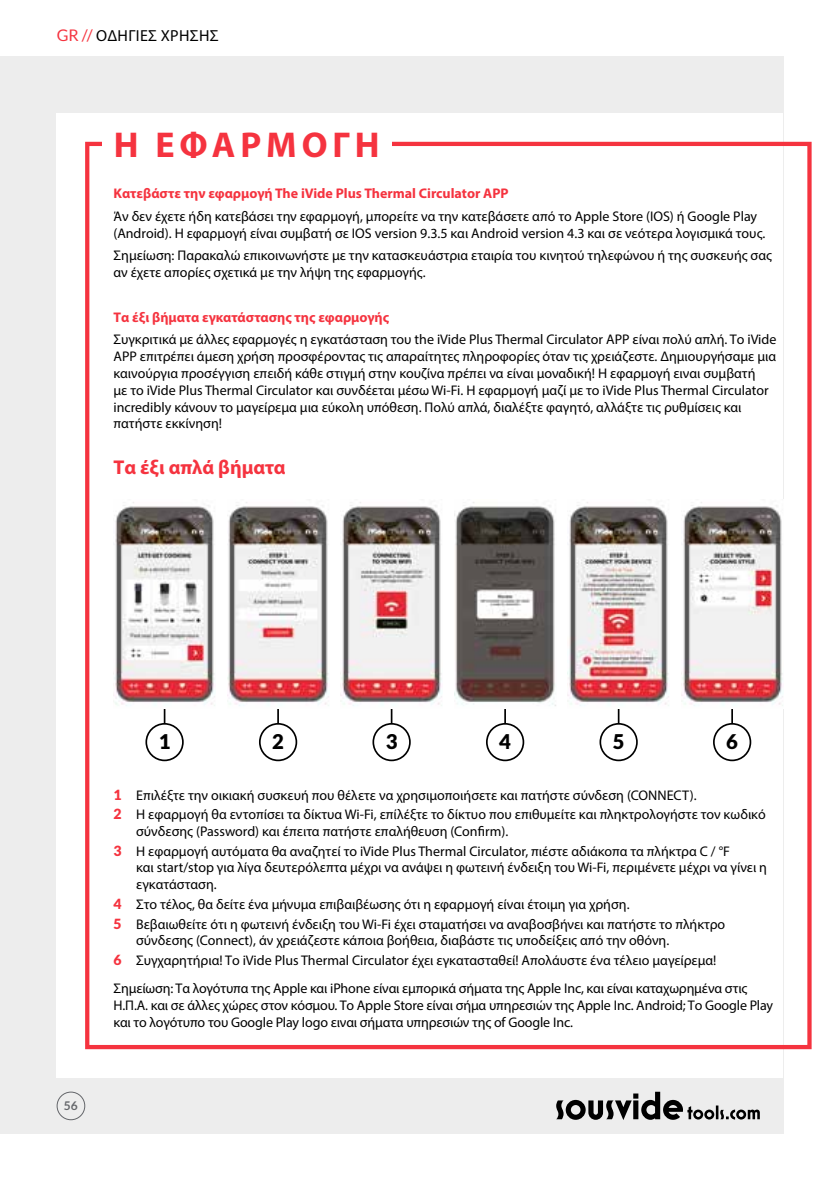
<style>
.page{position:relative;width:840px;height:1191px;background:#fff}
.page>*{position:absolute;margin:0;border:0;box-sizing:border-box;transform-origin:0 0}
.t1{font:700 36px "Myriad Pro";letter-spacing:.14em;color:#f5333f}
.t2{font:900 20.2px "Lato";color:#000}
.t3{font:700 20px "Myriad Pro";color:#f5333f}
.t4{font:16px "Myriad Pro";letter-spacing:.02em;color:#000}
.t5{font:14px/16.8px "Myriad Pro";color:#000}
.t6{font:700 14px "Myriad Pro";color:#f5333f}
.t7{font:700 12px "Lato";color:#64666a}
.s1{font-family:"Lato";color:#f5333f}
.s2{font-family:"Lato";font-weight:900;color:#f5333f}
</style>
<div class="page">
<div style="left:0;top:57px;width:782px;height:1077px;background:#ededed"></div>
<div style="left:57px;top:113px;width:725px;height:964px;background:#fff"></div>
<div style="left:85px;top:142px;width:726px;height:907px;border:4px solid #f5333f"></div>
<svg style="left:556px;top:1091px;width:203px;height:29px"></svg>
<div style="left:57px;top:1091px;width:28px;height:29px;border:1px solid #64666a;border-radius:50%"></div>
<div style="left:102px;top:130px;width:289px;height:37px;background:#fff"></div>
<hr style="left:164px;top:692px;width:1px;height:33px;background:#000">
<hr style="left:277px;top:692px;width:2px;height:33px;background:#000">
<hr style="left:390px;top:692px;width:2px;height:33px;background:#000">
<hr style="left:504px;top:692px;width:1px;height:33px;background:#000">
<hr style="left:617px;top:692px;width:2px;height:33px;background:#000">
<hr style="left:730px;top:692px;width:2px;height:33px;background:#000">
<div style="left:145px;top:723px;width:39px;height:38px;border:2px solid #000;border-radius:50%"></div>
<div style="left:259px;top:723px;width:38px;height:38px;border:2px solid #000;border-radius:50%"></div>
<div style="left:372px;top:723px;width:38px;height:38px;border:2px solid #000;border-radius:50%"></div>
<div style="left:485px;top:723px;width:39px;height:38px;border:2px solid #000;border-radius:50%"></div>
<div style="left:599px;top:723px;width:38px;height:38px;border:2px solid #000;border-radius:50%"></div>
<div style="left:712px;top:723px;width:38px;height:38px;border:2px solid #000;border-radius:50%"></div>
<img style="left:113px;top:502px;width:102px;height:207px">
<img style="left:227px;top:502px;width:102px;height:207px">
<img style="left:340px;top:502px;width:102px;height:207px">
<img style="left:454px;top:502px;width:102px;height:207px">
<img style="left:567px;top:502px;width:102px;height:207px">
<img style="left:681px;top:502px;width:101px;height:207px">
<p class="t4" style="left:57px;top:26px;width:163px"><span class="s1">GR //</span> ΟΔΗΓΙΕΣ ΧΡΗΣΗΣ</p>
<h1 class="t1" style="left:114px;top:122px;width:262px">Η ΕΦΑΡΜΟΓΉ</h1>
<p class="t6" style="left:113px;top:185px;width:396px">Κατεβάστε την εφαρμογή The iVide Plus Thermal Circulator APP</p>
<p class="t5" style="left:113px;top:208px;width:653px">Άν δεν έχετε ήδη κατεβάσει την εφαρμογή, μπορείτε να την κατεβάσετε από το Apple Store (IOS) ή Google Play (Android). Η εφαρμογή είναι συμβατή σε IOS version 9.3.5 και Android version 4.3 και σε νεότερα λογισμικά τους.</p>
<p class="t5" style="left:113px;top:247px;width:659px">Σημείωση: Παρακαλώ επικοινωνήστε με την κατασκευάστρια εταιρία του κινητού τηλεφώνου ή της συσκευής σας αν έχετε απορίες σχετικά με την λήψη της εφαρμογής.</p>
<p class="t6" style="left:113px;top:308px;width:277px">Τα έξι βήματα εγκατάστασης της εφαρμογής</p>
<p class="t5" style="left:113px;top:331px;width:664px">Συγκριτικά με άλλες εφαρμογές η εγκατάσταση του the iVide Plus Thermal Circulator APP είναι πολύ απλή. Το iVide APP επιτρέπει άμεση χρήση προσφέροντας τις απαραίτητες πληροφορίες όταν τις χρειάζεστε. Δημιουργήσαμε μια καινούργια προσέγγιση επειδή κάθε στιγμή στην κουζίνα πρέπει να είναι μοναδική! Η εφαρμογή ειναι συμβατή<br>με το iVide Plus Thermal Circulator και συνδέεται μέσω Wi-Fi. Η εφαρμογή μαζί με το iVide Plus Thermal Circulator incredibly κάνουν το μαγείρεμα μια εύκολη υπόθεση. Πολύ απλά, διαλέξτε φαγητό, αλλάξτε τις ρυθμίσεις και πατήστε εκκίνηση!</p>
<h3 class="t3" style="left:113px;top:454px;width:173px">Τα έξι απλά βήματα</h3>
<h2 class="t2" style="left:159px;top:729px;width:13px">1</h2>
<h2 class="t2" style="left:272px;top:729px;width:13px">2</h2>
<h2 class="t2" style="left:385px;top:729px;width:13px">3</h2>
<h2 class="t2" style="left:499px;top:729px;width:13px">4</h2>
<h2 class="t2" style="left:612px;top:729px;width:13px">5</h2>
<h2 class="t2" style="left:726px;top:729px;width:13px">6</h2>
<p class="t7" style="left:64px;top:1098px;width:15px">56</p>
<p class="t5" style="left:113px;top:785px;width:653px;line-height:19.6px"><span class="s2">1</span> Επιλέξτε την οικιακή συσκευή που θέλετε να χρησιμοποιήσετε και πατήστε σύνδεση (CONNECT).<br><span class="s2">2</span> Η εφαρμογή θα εντοπίσει τα δίκτυα Wi-Fi, επίλέξτε το δίκτυο που επιθυμείτε και πληκτρολογήστε τον κωδικό</p>
<p class="t5" style="left:113px;top:821px;width:617px;line-height:19.6px;text-indent:23px">σύνδεσης (Password) και έπειτα πατήστε επαλήθευση (Confirm).<br><span class="s2">3</span> Η εφαρμογή αυτόματα θα αναζητεί το iVide Plus Thermal Circulator, πιέστε αδιάκοπα τα πλήκτρα C / °F</p>
<p class="t5" style="left:136px;top:859px;width:632px">και start/stop για λίγα δευτερόλεπτα μέχρι να ανάψει η φωτεινή ένδειξη του Wi-Fi, περιμένετε μέχρι να γίνει η εγκατάσταση.</p>
<p class="t5" style="left:113px;top:894px;width:613px;line-height:19.6px"><span class="s2">4</span> Στο τέλος, θα δείτε ένα μήνυμα επιβαιβέωσης ότι η εφαρμογή είναι έτοιμη για χρήση.<br><span class="s2">5</span> Βεβαιωθείτε ότι η φωτεινή ένδειξη του Wi-Fi έχει σταματήσει να αναβοσβήνει και πατήστε το πλήκτρο</p>
<p class="t5" style="left:113px;top:930px;width:604px;line-height:19.6px;text-indent:23px">σύνδεσης (Connect), άν χρειάζεστε κάποια βοήθεια, διαβάστε τις υποδείξεις από την οθόνη.<br><span class="s2">6</span> Συγχαρητήρια! Το iVide Plus Thermal Circulator έχει εγκατασταθεί! Απολάυστε ένα τέλειο μαγείρεμα!</p>
<p class="t5" style="left:113px;top:979px;width:661px">Σημείωση: Τα λογότυπα της Apple και iPhone είναι εμπορικά σήματα της Apple Inc, και είναι καταχωρημένα στις<br>Η.Π.Α. και σε άλλες χώρες στον κόσμου. Το Apple Store είναι σήμα υπηρεσιών της Apple Inc. Android; Το Google Play και το λογότυπο του Google Play logo ειναι σήματα υπηρεσιών της of Google Inc.</p>
</div>
